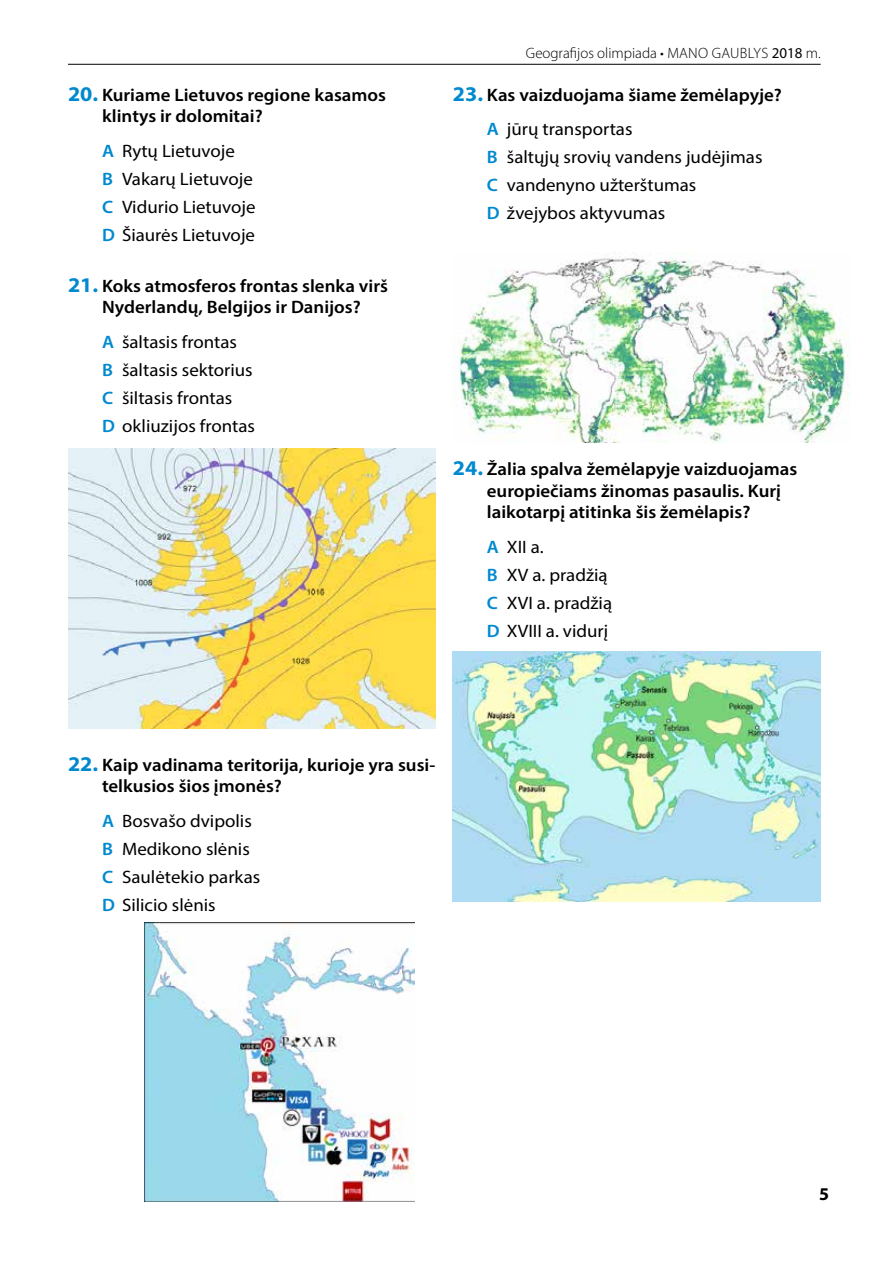
<style>
.page{position:relative;width:893px;height:1263px;background:#fff}
.page>*{position:absolute;margin:0;border:0;box-sizing:border-box;transform-origin:0 0}
.t1{font:600 18px/21.6px "Myriad Pro";color:#000;scale:1.05 1}
.t2{font:18px/28px "Myriad Pro";color:#000;scale:1.05 1}
.t3{font:700 18px "Myriad Pro";color:#000}
.t4{font:300 15px "Myriad Pro";color:#000}
.s1{font-weight:700;font-size:21px;color:#0089cf}
.s2{font-weight:600;color:#0089cf}
.s3{font-weight:400}
.s4{color:#0089cf}
</style>
<div class="page">
<hr style="left:68px;top:64px;width:753px;height:1px;background:#000">
<img style="left:68px;top:449px;width:368px;height:279px">
<img style="left:144px;top:923px;width:270px;height:278px">
<img style="left:454px;top:255px;width:396px;height:187px">
<img style="left:453px;top:651px;width:368px;height:250px">
<p class="t1" style="left:102px;top:83px;width:272px;text-indent:-34px"><span class="s1">20.</span> Kuriame Lietuvos regione kasamos klintys ir dolomitai?</p>
<p class="t2" style="left:102px;top:136px;width:148px"><span class="s2">A</span> Rytų Lietuvoje<br><span class="s2">B</span> Vakarų Lietuvoje<br><span class="s2">C</span> Vidurio Lietuvoje<br><span class="s2">D</span> Šiaurės Lietuvoje</p>
<p class="t1" style="left:68px;top:274px;width:306px;text-align:center"><span class="s1">21.</span> Koks atmosferos frontas slenka virš<br>Nyderlandų, Belgijos ir Danijos?</p>
<p class="t2" style="left:102px;top:327px;width:147px"><span class="s2">A</span> šaltasis frontas<br><span class="s2">B</span> šaltasis sektorius<br><span class="s2">C</span> šiltasis frontas<br><span class="s2">D</span> okliuzijos frontas</p>
<p class="t4" style="left:526px;top:44px;width:296px">Geografijos olimpiada • Mano Gaublys <span class="s3">2018</span> m.</p>
<p class="t1" style="left:487px;top:77px;width:283px;line-height:34.3px;text-indent:-34px"><span class="s1">23.</span> Kas vaizduojama šiame žemėlapyje?<br><span class="s4">A</span> <span class="s3">jūrų transportas</span></p>
<p class="t2" style="left:487px;top:143px;width:264px"><span class="s2">B</span> šaltųjų srovių vandens judėjimas<br><span class="s2">C</span> vandenyno užterštumas<br><span class="s2">D</span> žvejybos aktyvumas</p>
<p class="t1" style="left:487px;top:458px;width:297px;text-indent:-34px"><span class="s1">24.</span> Žalia spalva žemėlapyje vaizduojamas europiečiams žinomas pasaulis. Kurį laikotarpį atitinka šis žemėlapis?</p>
<p class="t2" style="left:487px;top:532px;width:121px"><span class="s2">A</span> XII a.<br><span class="s2">B</span> XV a. pradžią<br><span class="s2">C</span> XVI a. pradžią<br><span class="s2">D</span> XVIII a. vidurį</p>
<p class="t1" style="left:102px;top:753px;width:319px;text-indent:-34px"><span class="s1">22.</span> Kaip vadinama teritorija, kurioje yra susi&shy;telkusios šios įmonės?</p>
<p class="t2" style="left:102px;top:806px;width:152px"><span class="s2">A</span> Bosvašo dvipolis<br><span class="s2">B</span> Medikono slėnis<br><span class="s2">C</span> Saulėtekio parkas<br><span class="s2">D</span> Silicio slėnis</p>
<p class="t3" style="left:819px;top:1182px;width:11px">5</p>
</div>
